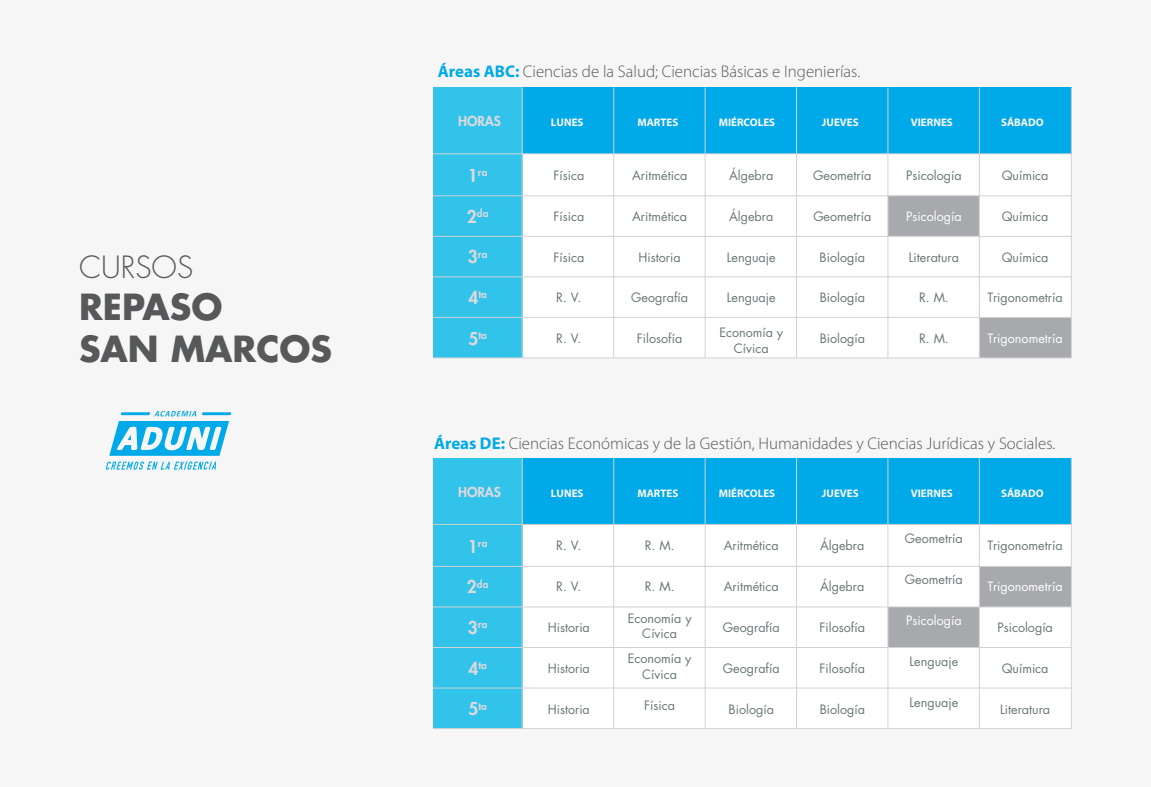
<style>
.page{position:relative;width:1151px;height:787px;background:#fff}
.page>*{position:absolute;margin:0;border:0;box-sizing:border-box;transform-origin:0 0}
.t1{font:700 35px/42px "Futura Std";color:#57585a}
.t2{font:300 29.81px "Futura Std";color:#57585a}
.t3{font:300 16.88px "Myriad Pro";color:#57585a}
.t4{font:800 13.38px "Futura Std";color:#dfd9de}
.t5{font:12.56px/15.1px "Futura Std";color:#697777;text-align:center}
.t6{font:12.56px "Futura Std";color:#fff}
.t7{font:700 11px "Myriad Pro";color:#faf8f9}
.t8{font:800 10.06px "Futura Std";color:#dfd9de}
.s1{font-weight:700;color:#00a9e7}
.s2{font-size:17.31px}
</style>
<div class="page">
<div style="left:0;top:0;width:1151px;height:786px;background:#f7f6f7"></div>
<div style="left:433px;top:87px;width:638px;height:271px;background:#fff"></div>
<div style="left:888px;top:195px;width:91px;height:41px;background:#a8a9ad"></div>
<div style="left:979px;top:317px;width:92px;height:41px;background:#a8a9ad"></div>
<div style="left:433px;top:87px;width:638px;height:67px;background:#00a9e7"></div>
<div style="left:433px;top:87px;width:89px;height:271px;background:#31c3e9"></div>
<hr style="left:433px;top:195px;width:638px;height:1px;background:#d1d2d4">
<hr style="left:433px;top:236px;width:638px;height:1px;background:#d1d2d4">
<hr style="left:433px;top:276px;width:638px;height:1px;background:#d1d2d4">
<hr style="left:433px;top:317px;width:638px;height:1px;background:#d1d2d4">
<hr style="left:433px;top:357px;width:638px;height:1px;background:#d1d2d4">
<hr style="left:433px;top:153px;width:638px;height:1px;background:#d1d2d4">
<hr style="left:522px;top:87px;width:1px;height:271px;background:#d1d2d4">
<hr style="left:613px;top:87px;width:1px;height:271px;background:#d1d2d4">
<hr style="left:705px;top:87px;width:1px;height:271px;background:#d1d2d4">
<hr style="left:796px;top:87px;width:1px;height:271px;background:#d1d2d4">
<hr style="left:887px;top:87px;width:1px;height:271px;background:#d1d2d4">
<hr style="left:979px;top:87px;width:1px;height:271px;background:#d1d2d4">
<hr style="left:1071px;top:87px;width:1px;height:271px;background:#d1d2d4">
<div style="left:433px;top:458px;width:638px;height:270px;background:#fff"></div>
<div style="left:888px;top:606px;width:91px;height:41px;background:#a8a9ad"></div>
<div style="left:979px;top:566px;width:92px;height:40px;background:#a8a9ad"></div>
<div style="left:433px;top:458px;width:638px;height:66px;background:#00a9e7"></div>
<div style="left:433px;top:458px;width:89px;height:270px;background:#31c3e9"></div>
<hr style="left:433px;top:566px;width:638px;height:1px;background:#d1d2d4">
<hr style="left:433px;top:606px;width:638px;height:1px;background:#d1d2d4">
<hr style="left:433px;top:647px;width:638px;height:1px;background:#d1d2d4">
<hr style="left:433px;top:687px;width:638px;height:1px;background:#d1d2d4">
<hr style="left:433px;top:728px;width:638px;height:1px;background:#d1d2d4">
<hr style="left:433px;top:524px;width:638px;height:1px;background:#d1d2d4">
<hr style="left:522px;top:458px;width:1px;height:270px;background:#d1d2d4">
<hr style="left:613px;top:458px;width:1px;height:270px;background:#d1d2d4">
<hr style="left:705px;top:458px;width:1px;height:270px;background:#d1d2d4">
<hr style="left:796px;top:458px;width:1px;height:270px;background:#d1d2d4">
<hr style="left:887px;top:458px;width:1px;height:270px;background:#d1d2d4">
<hr style="left:979px;top:458px;width:1px;height:270px;background:#d1d2d4">
<hr style="left:1071px;top:458px;width:1px;height:270px;background:#d1d2d4">
<svg style="left:106px;top:461px;width:110px;height:8px"></svg>
<svg style="left:109px;top:411px;width:122px;height:44px"></svg>
<h2 class="t2" style="left:79px;top:248px;width:116px">CURSOS</h2>
<h1 class="t1" style="left:79px;top:285px;width:254px">REPASO<br>SAN MARCOS</h1>
<h3 class="t3" style="left:438px;top:61px;width:424px"><span class="s1">Áreas ABC:</span> Ciencias de la Salud; Ciencias Básicas e Ingenierías.</h3>
<p class="t4" style="left:458px;top:113px;width:44px">HORAS</p>
<p class="t7" style="left:551px;top:115px;width:34px">LUNES</p>
<p class="t7" style="left:637px;top:115px;width:42px">MARTES</p>
<p class="t7" style="left:719px;top:115px;width:58px">MIÉRCOLES</p>
<p class="t7" style="left:822px;top:115px;width:38px">JUEVES</p>
<p class="t7" style="left:910px;top:115px;width:44px">VIERNES</p>
<p class="t7" style="left:1001px;top:115px;width:44px">SÁBADO</p>
<p class="t8" style="left:468px;top:166px;width:21px"><span class="s2">1</span>ra</p>
<p class="t8" style="left:467px;top:207px;width:23px"><span class="s2">2</span>da</p>
<p class="t8" style="left:468px;top:247px;width:21px"><span class="s2">3</span>ra</p>
<p class="t8" style="left:468px;top:288px;width:20px"><span class="s2">4</span>ta</p>
<p class="t8" style="left:468px;top:329px;width:20px"><span class="s2">5</span>ta</p>
<p class="t5" style="left:553px;top:167px;width:32px">Física</p>
<p class="t5" style="left:553px;top:208px;width:32px">Física</p>
<p class="t5" style="left:553px;top:249px;width:32px">Física</p>
<p class="t5" style="left:556px;top:290px;width:27px">R. V.</p>
<p class="t5" style="left:556px;top:331px;width:27px">R. V.</p>
<p class="t5" style="left:632px;top:167px;width:57px">Aritmética</p>
<p class="t5" style="left:632px;top:208px;width:57px">Aritmética</p>
<p class="t5" style="left:638px;top:249px;width:44px">Historia</p>
<p class="t5" style="left:631px;top:290px;width:58px">Geografía</p>
<p class="t5" style="left:637px;top:331px;width:47px">Filosofía</p>
<p class="t5" style="left:729px;top:167px;width:46px">Álgebra</p>
<p class="t5" style="left:729px;top:208px;width:46px">Álgebra</p>
<p class="t5" style="left:727px;top:249px;width:50px">Lenguaje</p>
<p class="t5" style="left:727px;top:290px;width:50px">Lenguaje</p>
<p class="t5" style="left:719px;top:325px;width:65px">Economía y<br>Cívica</p>
<p class="t5" style="left:813px;top:167px;width:59px">Geometría</p>
<p class="t5" style="left:813px;top:208px;width:59px">Geometría</p>
<p class="t5" style="left:819px;top:249px;width:47px">Biología</p>
<p class="t5" style="left:819px;top:290px;width:47px">Biología</p>
<p class="t5" style="left:819px;top:331px;width:47px">Biología</p>
<p class="t5" style="left:906px;top:167px;width:57px">Psicología</p>
<p class="t6" style="left:906px;top:208px;width:57px">Psicología</p>
<p class="t5" style="left:909px;top:249px;width:51px">Literatura</p>
<p class="t5" style="left:919px;top:290px;width:31px">R. M.</p>
<p class="t5" style="left:919px;top:331px;width:31px">R. M.</p>
<p class="t5" style="left:1001px;top:167px;width:48px">Química</p>
<p class="t5" style="left:1001px;top:208px;width:48px">Química</p>
<p class="t5" style="left:1001px;top:249px;width:48px">Química</p>
<p class="t5" style="left:987px;top:290px;width:77px">Trigonometría</p>
<p class="t6" style="left:987px;top:330px;width:77px">Trigonometría</p>
<h3 class="t3" style="left:434px;top:433px;width:623px"><span class="s1">Áreas DE:</span> Ciencias Económicas y de la Gestión, Humanidades y Ciencias Jurídicas y Sociales.</h3>
<p class="t4" style="left:458px;top:483px;width:44px">HORAS</p>
<p class="t7" style="left:551px;top:486px;width:34px">LUNES</p>
<p class="t7" style="left:637px;top:486px;width:42px">MARTES</p>
<p class="t7" style="left:719px;top:486px;width:58px">MIÉRCOLES</p>
<p class="t7" style="left:822px;top:486px;width:38px">JUEVES</p>
<p class="t7" style="left:910px;top:486px;width:44px">VIERNES</p>
<p class="t7" style="left:1001px;top:486px;width:44px">SÁBADO</p>
<p class="t8" style="left:468px;top:536px;width:21px"><span class="s2">1</span>ra</p>
<p class="t8" style="left:467px;top:577px;width:23px"><span class="s2">2</span>da</p>
<p class="t8" style="left:468px;top:618px;width:21px"><span class="s2">3</span>ra</p>
<p class="t8" style="left:468px;top:658px;width:20px"><span class="s2">4</span>ta</p>
<p class="t8" style="left:468px;top:699px;width:20px"><span class="s2">5</span>ta</p>
<p class="t5" style="left:556px;top:538px;width:27px">R. V.</p>
<p class="t5" style="left:556px;top:579px;width:27px">R. V.</p>
<p class="t5" style="left:548px;top:620px;width:44px">Historia</p>
<p class="t5" style="left:548px;top:660px;width:44px">Historia</p>
<p class="t5" style="left:548px;top:701px;width:44px">Historia</p>
<p class="t5" style="left:645px;top:538px;width:31px">R. M.</p>
<p class="t5" style="left:645px;top:579px;width:31px">R. M.</p>
<p class="t5" style="left:628px;top:611px;width:65px">Economía y<br>Cívica</p>
<p class="t5" style="left:627px;top:651px;width:65px">Economía y<br>Cívica</p>
<p class="t5" style="left:644px;top:697px;width:32px">Física</p>
<p class="t5" style="left:723px;top:538px;width:57px">Aritmética</p>
<p class="t5" style="left:723px;top:579px;width:57px">Aritmética</p>
<p class="t5" style="left:723px;top:619px;width:58px">Geografía</p>
<p class="t5" style="left:723px;top:660px;width:58px">Geografía</p>
<p class="t5" style="left:728px;top:701px;width:47px">Biología</p>
<p class="t5" style="left:820px;top:538px;width:46px">Álgebra</p>
<p class="t5" style="left:820px;top:579px;width:46px">Álgebra</p>
<p class="t5" style="left:819px;top:619px;width:47px">Filosofía</p>
<p class="t5" style="left:819px;top:660px;width:47px">Filosofía</p>
<p class="t5" style="left:819px;top:701px;width:47px">Biología</p>
<p class="t5" style="left:905px;top:531px;width:59px">Geometría</p>
<p class="t5" style="left:905px;top:572px;width:59px">Geometría</p>
<p class="t6" style="left:906px;top:612px;width:57px">Psicología</p>
<p class="t5" style="left:909px;top:654px;width:50px">Lenguaje</p>
<p class="t5" style="left:909px;top:694px;width:50px">Lenguaje</p>
<p class="t5" style="left:987px;top:538px;width:76px">Trigonometría</p>
<p class="t6" style="left:987px;top:578px;width:76px">Trigonometría</p>
<p class="t5" style="left:997px;top:619px;width:57px">Psicología</p>
<p class="t5" style="left:1001px;top:660px;width:48px">Química</p>
<p class="t5" style="left:1000px;top:701px;width:51px">Literatura</p>
</div>
